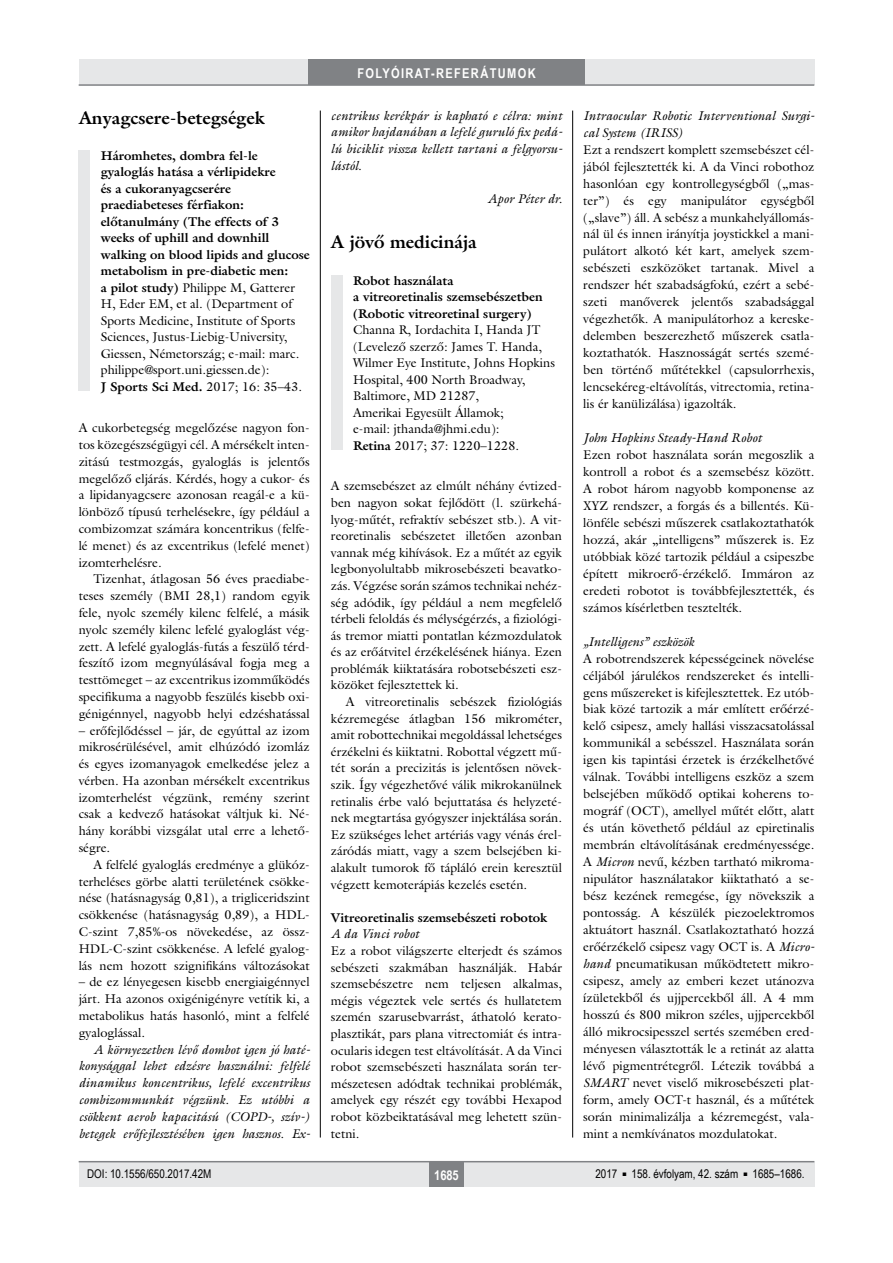
<style>
.page{position:relative;width:893px;height:1263px;background:#fff}
.page>*{position:absolute;margin:0;border:0;box-sizing:border-box;transform-origin:0 0}
.alcimbold{font:700 18px "Galliard Reg";color:#000}
.t1{font:700 13.5px "Arial Narrow";letter-spacing:.1em;color:#fff}
.ref-tompa{font:12.75px/17px "Galliard Reg";color:#000;text-align:justify}
.ref-Body{font:12.75px/16.8px "Galliard Reg";color:#000;text-align:justify}
.ref-lead{font:700 12.75px/16.5px "Galliard Reg";color:#000}
.ref-Body-2{font:italic 12.75px/16.8px "Galliard Reg";color:#000;text-align:justify}
.ref-lead-2{font:12.75px/16.5px "Galliard Reg";color:#000}
.ref-tompa-2{font:italic 12.75px/17px "Galliard Reg";color:#000}
.ref-tompa-3{font:700 12.75px "Galliard Reg";color:#000}
.pagina{font:12px "Arial Narrow";color:#000}
.s1{font-weight:400}
.s2{font-weight:700}
.s3{font-style:italic}
</style>
<div class="page">
<div style="left:79px;top:1161px;width:735px;height:25px;background:#e6e7e8"></div>
<div style="left:429px;top:1161px;width:34px;height:25px;background:#808285"></div>
<hr style="left:79px;top:1161px;width:735px;height:1px;background:#808285">
<div style="left:79px;top:60px;width:735px;height:25px;background:#e6e7e8"></div>
<div style="left:308px;top:60px;width:277px;height:25px;background:#808285"></div>
<hr style="left:79px;top:84px;width:735px;height:2px;background:#808285">
<div style="left:79px;top:151px;width:11px;height:240px;background:#e6e7e8"></div>
<div style="left:331px;top:275px;width:11px;height:174px;background:#e6e7e8"></div>
<hr style="left:320px;top:111px;width:1px;height:1026px;background:#000">
<hr style="left:572px;top:111px;width:1px;height:1026px;background:#000">
<p class="alcimbold" style="left:79px;top:106px;width:188px">Anyagcsere-betegségek</p>
<p class="ref-lead" style="left:101px;top:147px;width:210px">Háromhetes, dombra fel-le gyaloglás hatása a vérlipidekre<br>és a cukoranyagcserére praediabeteses férfiakon: előtanulmány (The effects of 3 weeks of uphill and downhill walking on blood lipids and glucose metabolism in pre-diabetic men:<br>a pilot study) <span class="s1">Philippe M, Gatterer<br>H, Eder EM, et al. (Department of<br>Sports Medicine, Institute of Sports<br>Sciences, Justus-Liebig-University,<br>Giessen, Németország; e-mail: marc. philippe@sport.uni.giessen.de):<br></span>J Sports Sci Med. <span class="s1">2017; 16: 35–43.</span></p>
<p class="ref-tompa" style="left:79px;top:419px;width:233px">A cukorbetegség megelőzése nagyon fon&shy;tos közegészségügyi cél. A mérsékelt inten&shy;zitású testmozgás, gyaloglás is jelentős megelőző eljárás. Kérdés, hogy a cukor- és a lipidanyagcsere azonosan reagál-e a kü&shy;lönböző típusú terhelésekre, így például a combizomzat számára koncentrikus (felfe&shy;lé menet) és az excentrikus (lefelé menet) izomterhelésre.</p>
<p class="ref-Body" style="left:79px;top:570px;width:233px;text-indent:15px">Tizenhat, átlagosan 56 éves praediabe&shy;teses személy (BMI 28,1) random egyik fele, nyolc személy kilenc felfelé, a másik nyolc személy kilenc lefelé gyaloglást vég&shy;zett. A lefelé gyaloglás-futás a feszülő térd&shy;feszítő izom megnyúlásával fogja meg a testtömeget – az excentrikus izomműködés specifikuma a nagyobb feszülés kisebb oxi&shy;génigénnyel, nagyobb helyi edzéshatással</p>
<p class="ref-Body" style="left:79px;top:722px;width:233px">– erőfejlődéssel – jár, de egyúttal az izom mikrosérülésével, amit elhúzódó izomláz és egyes izomanyagok emelkedése jelez a vérben. Ha azonban mérsékelt excentrikus izomterhelést végzünk, remény szerint csak a kedvező hatásokat váltjuk ki. Né&shy;hány korábbi vizsgálat utal erre a lehető&shy;ségre.</p>
<p class="ref-Body" style="left:79px;top:856px;width:233px;text-indent:15px">A felfelé gyaloglás eredménye a glükóz&shy;terheléses görbe alatti területének csökke&shy;nése (hatásnagyság 0,81), a trigliceridszint csökkenése (hatásnagyság 0,89), a HDL-C-szint 7,85%-os növekedése, az össz-HDL-C-szint csökkenése. A lefelé gyalog&shy;lás nem hozott szignifikáns változásokat</p>
<p class="ref-Body" style="left:79px;top:973px;width:233px">– de ez lényegesen kisebb energiaigénnyel járt. Ha azonos oxigénigényre vetítik ki, a metabolikus hatás hasonló, mint a felfelé gyaloglással.</p>
<p class="ref-Body-2" style="left:79px;top:1041px;width:233px;text-indent:15px">A környezetben lévő dombot igen jó haté&shy;konysággal lehet edzésre használni: felfelé dinamikus koncentrikus, lefelé excentrikus combizommunkát végzünk. Ez utóbbi a csökkent aerob kapacitású (COPD-, szív-) betegek erőfejlesztésében igen hasznos. Ex-</p>
<p class="pagina" style="left:87px;top:1165px;width:126px">DOI: 10.1556/650.2017.42M</p>
<p class="t1" style="left:357px;top:63px;width:180px">FOLYÓIRAT-REFERÁTUMOK</p>
<p class="ref-Body-2" style="left:331px;top:107px;width:233px">centrikus kerékpár is kapható e célra: mint amikor hajdanában a lefelé guruló fix pedá&shy;lú biciklit vissza kellett tartani a felgyorsu&shy;lástól.</p>
<p class="ref-Body-2" style="left:488px;top:190px;width:76px">Apor Péter dr.</p>
<p class="alcimbold" style="left:331px;top:231px;width:147px">A jövő medicinája</p>
<p class="ref-lead-2" style="left:353px;top:272px;width:203px"><span class="s2">Robot használata<br>a vitreoretinalis szemsebészetben (Robotic vitreoretinal surgery)<br></span>Channa R, Iordachita I, Handa JT (Levelező szerző: James T. Handa,<br>Wilmer Eye Institute, Johns Hopkins<br>Hospital, 400 North Broadway,<br>Baltimore, MD 21287,<br>Amerikai Egyesült Államok;<br>e-mail: jthanda@jhmi.edu):<br><span class="s2">Retina</span> 2017; 37: 1220–1228.</p>
<p class="ref-tompa" style="left:331px;top:477px;width:233px;text-align:left">A szemsebészet az elmúlt néhány évtized&shy;ben nagyon sokat fejlődött (l. szürkehá&shy;lyog-műtét, refraktív sebészet stb.). A vit&shy;reoretinalis sebészetet illetően azonban vannak még kihívások. Ez a műtét az egyik legbonyolultabb mikrosebészeti beavatko&shy;zás. Végzése során számos technikai nehéz&shy;ség adódik, így például a nem megfelelő térbeli feloldás és mélységérzés, a fiziológi&shy;ás tremor miatti pontatlan kézmozdulatok és az erőátvitel érzékelésének hiánya. Ezen problémák kiiktatására robotsebészeti esz&shy;közöket fejlesztettek ki.</p>
<p class="ref-Body" style="left:331px;top:693px;width:233px;text-indent:15px">A vitreoretinalis sebészek fiziológiás kézremegése átlagban 156 mikrométer, amit robottechnikai megoldással lehetséges érzékelni és kiiktatni. Robottal végzett mű&shy;tét során a precizitás is jelentősen növek&shy;szik. Így végezhetővé válik mikrokanülnek retinalis érbe való bejuttatása és helyzeté&shy;nek megtartása gyógyszer injektálása során.<br>Ez szükséges lehet artériás vagy vénás érel&shy;záródás miatt, vagy a szem belsejében ki&shy;alakult tumorok fő tápláló erein keresztül végzett kemoterápiás kezelés esetén.</p>
<p class="ref-tompa-3" style="left:331px;top:909px;width:218px">Vitreoretinalis szemsebészeti robotok</p>
<p class="ref-tompa-2" style="left:331px;top:925px;width:90px">A da Vinci robot</p>
<p class="ref-tompa" style="left:331px;top:942px;width:233px;text-align:left">Ez a robot világszerte elterjedt és számos sebészeti szakmában használják. Habár szemsebészetre nem teljesen alkalmas, mégis végeztek vele sertés és hullatetem szemén szarusebvarrást, áthatoló kerato&shy;plasztikát, pars plana vitrectomiát és intra&shy;ocularis idegen test eltávolítását. A da Vinci robot szemsebészeti használata során ter&shy;mészetesen adódtak technikai problémák, amelyek egy részét egy további Hexapod robot közbeiktatásával meg lehetett szün&shy;tetni.</p>
<p class="ref-tompa-2" style="left:583px;top:107px;width:233px">Intraocular Robotic Interventional Surgi&shy;cal System (IRISS)</p>
<p class="ref-tompa" style="left:583px;top:141px;width:233px;text-align:left">Ezt a rendszert komplett szemsebészet cél&shy;jából fejlesztették ki. A da Vinci robothoz hasonlóan egy kontrollegységből („mas&shy;ter”) és egy manipulátor egységből („slave”) áll. A sebész a munkahelyállomás&shy;nál ül és innen irányítja joystickkel a mani&shy;pulátort alkotó két kart, amelyek szem&shy;sebészeti eszközöket tartanak. Mivel a rendszer hét szabadságfokú, ezért a sebé&shy;szeti manőverek jelentős szabadsággal végezhetők. A manipulátorhoz a kereske&shy;delemben beszerezhető műszerek csatla&shy;koztathatók. Hasznosságát sertés szemé&shy;ben történő műtétekkel (capsulorrhexis, lencsekéreg-eltávolítás, vitrectomia, retina&shy;lis ér kanülizálása) igazolták.</p>
<p class="ref-tompa-2" style="left:583px;top:429px;width:180px">John Hopkins Steady-Hand Robot</p>
<p class="ref-tompa" style="left:583px;top:446px;width:233px">Ezen robot használata során megoszlik a kontroll a robot és a szemsebész között.<br>A robot három nagyobb komponense az XYZ rendszer, a forgás és a billentés. Kü&shy;lönféle sebészi műszerek csatlakoztathatók hozzá, akár „intelligens” műszerek is. Ez utóbbiak közé tartozik például a csipeszbe épített mikroerő-érzékelő. Immáron az eredeti robotot is továbbfejlesztették, és számos kísérletben tesztelték.</p>
<p class="ref-tompa-2" style="left:583px;top:633px;width:113px">„Intelligens” eszközök</p>
<p class="ref-tompa" style="left:583px;top:650px;width:233px">A robotrendszerek képességeinek növelése céljából járulékos rendszereket és intelli&shy;gens műszereket is kifejlesztettek. Ez utób&shy;biak közé tartozik a már említett erőérzé&shy;kelő csipesz, amely hallási visszacsatolással kommunikál a sebésszel. Használata során igen kis tapintási érzetek is érzékelhetővé válnak. További intelligens eszköz a szem belsejében működő optikai koherens to&shy;mográf (OCT), amellyel műtét előtt, alatt és után követhető például az epiretinalis membrán eltávolításának eredményessége.<br>A <span class="s3">Micron</span> nevű, kézben tartható mikroma&shy;nipulátor használatakor kiiktatható a se&shy;bész kezének remegése, így növekszik a pontosság. A készülék piezoelektromos aktuátort használ. Csatlakoztatható hozzá erőérzékelő csipesz vagy OCT is. A <span class="s3">Micro&shy;hand</span> pneumatikusan működtetett mikro&shy;csipesz, amely az emberi kezet utánozva ízületekből és ujjpercekből áll. A 4 mm hosszú és 800 mikron széles, ujjpercekből álló mikrocsipesszel sertés szemében ered&shy;ményesen választották le a retinát az alatta lévő pigmentrétegről. Létezik továbbá a <span class="s3">SMART</span> nevet viselő mikrosebészeti plat&shy;form, amely OCT-t használ, és a műtétek során minimalizálja a kézremegést, vala&shy;mint a nemkívánatos mozdulatokat.</p>
<p class="t1" style="left:434px;top:1165px;width:26px">1685</p>
<p class="pagina" style="left:595px;top:1165px;width:211px">2017 <sup>■</sup> 158. évfolyam, 42. szám <sup>■</sup> 1685–1686.</p>
</div>
